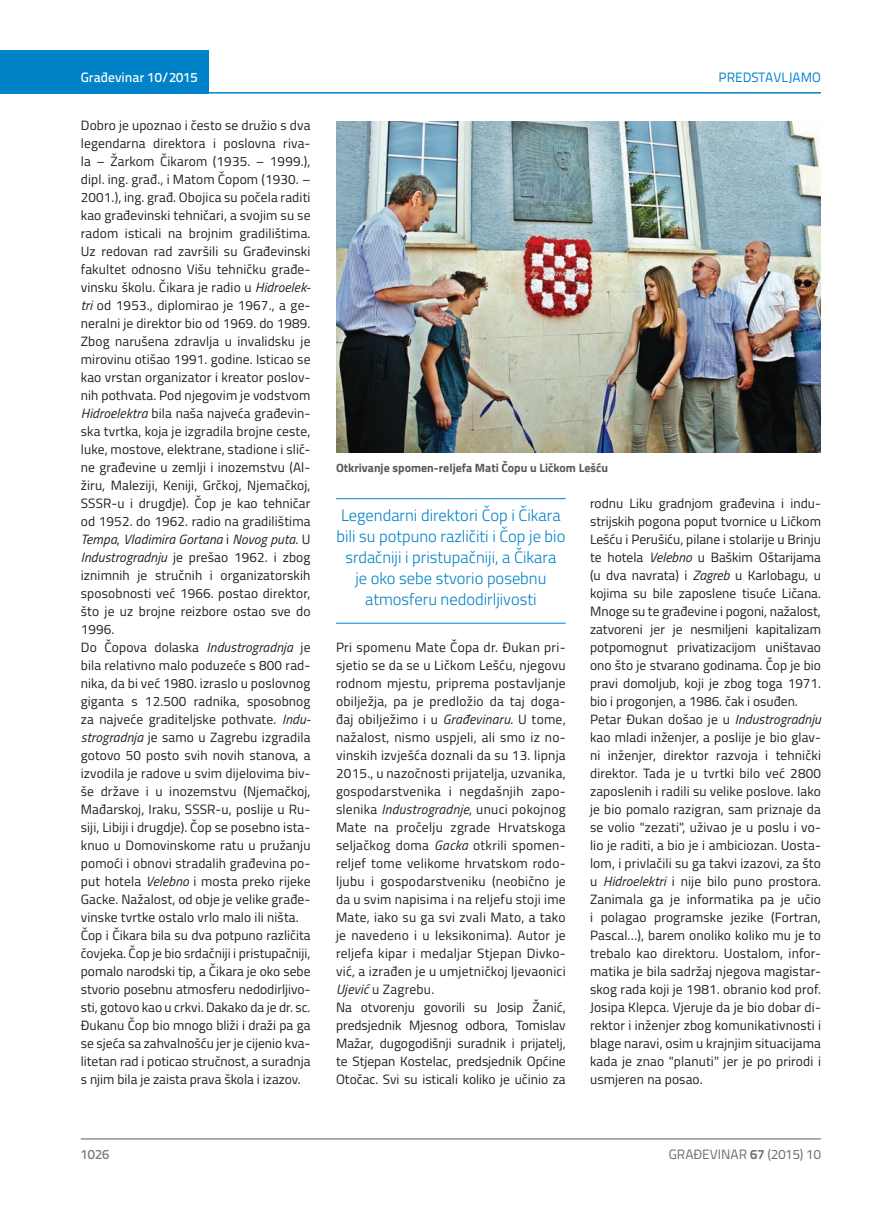
<style>
.page{position:relative;width:872px;height:1212px;background:#fff}
.page>*{position:absolute;margin:0;border:0;box-sizing:border-box;transform-origin:0 0}
.t1{font:300 16.5px/21px "Titillium";color:#0082c8;text-align:center}
.t2{font:13.5px/18px "Titillium";letter-spacing:.01em;color:#231f20}
.t3{font:13.5px "Titillium Text 22 L";color:#6c6d70}
.t4{font:500 13.5px "Titillium Text 22 L";color:#fff}
.t5{font:13.5px "Titillium Text 22 L";color:#0082c8}
.t6{font:500 13.5px "Titillium Text 22 L";color:#787a7d}
.t7{font:700 12px "Titillium";color:#57585a}
.s1{font-style:italic}
.s2{font-weight:700}
</style>
<div class="page">
<hr style="left:81px;top:1139px;width:740px;height:1px;background:#57585a">
<div style="left:0;top:50px;width:208px;height:44px;background:#0082c8"></div>
<hr style="left:0;top:92px;width:821px;height:2px;background:#0082c8">
<hr style="left:336px;top:498px;width:230px;height:1px;background:#0082c8">
<hr style="left:336px;top:623px;width:230px;height:1px;background:#0082c8">
<img style="left:336px;top:122px;width:485px;height:331px">
<p class="t4" style="left:81px;top:67px;width:118px">Građevinar 10/2015</p>
<p class="t5" style="left:718px;top:68px;width:104px">PREDSTAVLJAMO</p>
<p class="t2" style="left:81px;top:115px;width:231px">Dobro je upoznao i često se družio s dva legendarna direktora i poslovna riva&shy;la – Žarkom Čikarom (1935. – 1999.), dipl. ing. građ., i Matom Čopom (1930. – 2001.), ing. građ. Obojica su počela raditi kao građevinski tehničari, a svojim su se radom isticali na brojnim gradilištima.<br>Uz redovan rad završili su Građevinski fakultet odnosno Višu tehničku građe&shy;vinsku školu. Čikara je radio u <span class="s1">Hidroelek&shy;tri</span> od 1953., diplomirao je 1967., a ge&shy;neralni je direktor bio od 1969. do 1989.<br>Zbog narušena zdravlja u invalidsku je mirovinu otišao 1991. godine. Isticao se kao vrstan organizator i kreator poslov&shy;nih pothvata. Pod njegovim je vodstvom <span class="s1">Hidroelektra</span> bila naša najveća građevin&shy;ska tvrtka, koja je izgradila brojne ceste, luke, mostove, elektrane, stadione i slič&shy;ne građevine u zemlji i inozemstvu (Al&shy;žiru, Maleziji, Keniji, Grčkoj, Njemačkoj, SSSR-u i drugdje). Čop je kao tehničar od 1952. do 1962. radio na gradilištima <span class="s1">Tempa</span>, <span class="s1">Vladimira Gortana</span> i <span class="s1">Novog puta</span>. U <span class="s1">Industrogradnju</span> je prešao 1962. i zbog iznimnih je stručnih i organizatorskih sposobnosti već 1966. postao direktor, što je uz brojne reizbore ostao sve do 1996.<br>Do Čopova dolaska <span class="s1">Industrogradnja</span> je bila relativno malo poduzeće s 800 rad&shy;nika, da bi već 1980. izraslo u poslovnog giganta s 12.500 radnika, sposobnog za najveće graditeljske pothvate. <span class="s1">Indu&shy;strogradnja</span> je samo u Zagrebu izgradila gotovo 50 posto svih novih stanova, a izvodila je radove u svim dijelovima biv&shy;še države i u inozemstvu (Njemačkoj, Mađarskoj, Iraku, SSSR-u, poslije u Ru&shy;siji, Libiji i drugdje). Čop se posebno ista&shy;knuo u Domovinskome ratu u pružanju pomoći i obnovi stradalih građevina po&shy;put hotela <span class="s1">Velebno</span> i mosta preko rijeke Gacke. Nažalost, od obje je velike građe&shy;vinske tvrtke ostalo vrlo malo ili ništa.<br>Čop i Čikara bila su dva potpuno različita čovjeka. Čop je bio srdačniji i pristupačniji, pomalo narodski tip, a Čikara je oko sebe stvorio posebnu atmosferu nedodirljivo&shy;sti, gotovo kao u crkvi. Dakako da je dr. sc.<br>Đukanu Čop bio mnogo bliži i draži pa ga se sjeća sa zahvalnošću jer je cijenio kva&shy;litetan rad i poticao stručnost, a suradnja s njim bila je zaista prava škola i izazov.</p>
<p class="t7" style="left:336px;top:458px;width:274px">Otkrivanje spomen-reljefa Mati Čopu u Ličkom Lešću</p>
<p class="t2" style="left:590px;top:493px;width:232px">rodnu Liku gradnjom građevina i indu&shy;strijskih pogona poput tvornice u Ličkom Lešću i Perušiću, pilane i stolarije u Brinju te hotela <span class="s1">Velebno</span> u Baškim Oštarijama (u dva navrata) i <span class="s1">Zagreb</span> u Karlobagu, u kojima su bile zaposlene tisuće Ličana.<br>Mnoge su te građevine i pogoni, nažalost, zatvoreni jer je nesmiljeni kapitalizam potpomognut privatizacijom uništavao ono što je stvarano godinama. Čop je bio pravi domoljub, koji je zbog toga 1971. bio i progonjen, a 1986. čak i osuđen.<br>Petar Đukan došao je u <span class="s1">Industrogradnju </span>kao mladi inženjer, a poslije je bio glav&shy;ni inženjer, direktor razvoja i tehnički direktor. Tada je u tvrtki bilo već 2800 zaposlenih i radili su velike poslove. Iako je bio pomalo razigran, sam priznaje da se volio "zezati", uživao je u poslu i vo&shy;lio je raditi, a bio je i ambiciozan. Uosta&shy;lom, i privlačili su ga takvi izazovi, za što u <span class="s1">Hidroelektri</span> i nije bilo puno prostora.<br>Zanimala ga je informatika pa je učio i polagao programske jezike (Fortran, Pascal…), barem onoliko koliko mu je to trebalo kao direktoru. Uostalom, infor&shy;matika je bila sadržaj njegova magistar&shy;skog rada koji je 1981. obranio kod prof.<br>Josipa Klepca. Vjeruje da je bio dobar di&shy;rektor i inženjer zbog komunikativnosti i blage naravi, osim u krajnjim situacijama kada je znao "planuti" jer je po prirodi i usmjeren na posao.</p>
<p class="t1" style="left:336px;top:504px;width:230px">Legendarni direktori Čop i Čikara bili su potpuno različiti i Čop je bio srdačniji i pristupačniji, a Čikara<br>je oko sebe stvorio posebnu atmosferu nedodirljivosti</p>
<p class="t2" style="left:336px;top:638px;width:231px">Pri spomenu Mate Čopa dr. Đukan pri&shy;sjetio se da se u Ličkom Lešću, njegovu rodnom mjestu, priprema postavljanje obilježja, pa je predložio da taj doga&shy;đaj obilježimo i u <span class="s1">Građevinaru</span>. U tome, nažalost, nismo uspjeli, ali smo iz no&shy;vinskih izvješća doznali da su 13. lipnja 2015., u nazočnosti prijatelja, uzvanika, gospodarstvenika i negdašnjih zapo&shy;slenika <span class="s1">Industrogradnje</span>, unuci pokojnog Mate na pročelju zgrade Hrvatskoga seljačkog doma <span class="s1">Gacka</span> otkrili spomen&shy;reljef tome velikome hrvatskom rodo&shy;ljubu i gospodarstveniku (neobično je da u svim napisima i na reljefu stoji ime Mate, iako su ga svi zvali Mato, a tako je navedeno i u leksikonima). Autor je reljefa kipar i medaljar Stjepan Divko&shy;vić, a izrađen je u umjetničkoj ljevaonici <span class="s1">Ujević</span> u Zagrebu.<br>Na otvorenju govorili su Josip Žanić, predsjednik Mjesnog odbora, Tomislav Mažar, dugogodišnji suradnik i prijatelj, te Stjepan Kostelac, predsjednik Općine Otočac. Svi su isticali koliko je učinio za</p>
<p class="t6" style="left:81px;top:1144px;width:30px">1026</p>
<p class="t3" style="left:669px;top:1144px;width:154px">GRAĐEVINAR <span class="s2">67</span> (2015) 10</p>
</div>
